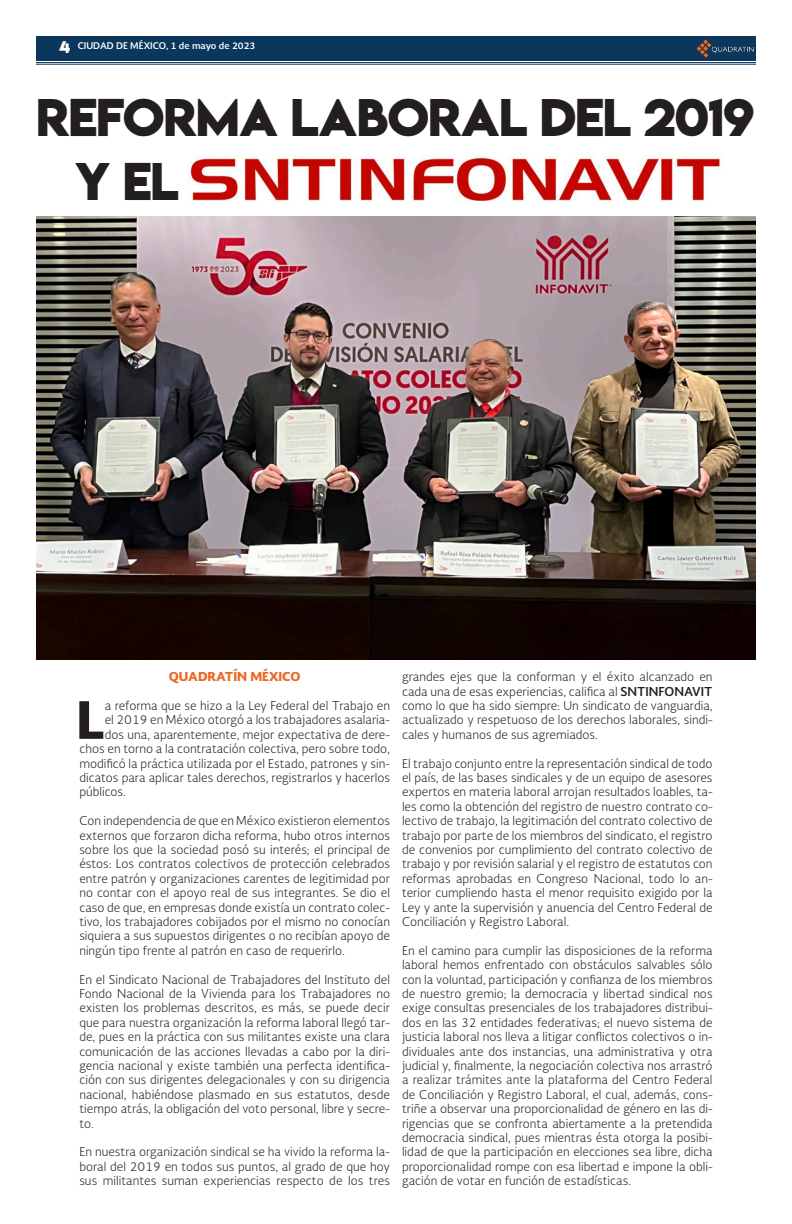
<style>
.page{position:relative;width:792px;height:1224px;background:#fff}
.page>*{position:absolute;margin:0;border:0;box-sizing:border-box;transform-origin:0 0}
.t1{font:900 50.2px "Soberana Sans";color:#231f20}
.t2{font:47px "Lemon Milkbold";letter-spacing:-.02em;color:#231f20}
.t3{font:15px "Lemon Milkbold";color:#fff}
.t4{font:300 12px/14.4px "Soberana Sans";color:#231f20;text-align:justify}
.t5{font:900 12px "Soberana Sans";color:#eb6926}
.t6{font:700 9px "Soberana Sans";color:#fff}
.s1{font-weight:700}
</style>
<div class="page">
<div style="left:36px;top:36px;width:720px;height:25px;background:#0a375b"></div>
<hr style="left:36px;top:62px;width:720px;height:1px;background:#0a375b">
<hr style="left:36px;top:64px;width:720px;height:1px;background:#0a375b">
<img style="left:696px;top:39px;width:58px;height:19px">
<img style="left:188px;top:155px;width:537px;height:46px">
<img style="left:36px;top:216px;width:720px;height:444px">
<p class="t3" style="left:59px;top:36px;width:13px">4</p>
<p class="t6" style="left:78px;top:40px;width:179px">CIUDAD DE MÉXICO, 1 de mayo de 2023</p>
<p class="t2" style="left:36px;top:84px;width:720px">REFORMA LABORAL DEL 2019</p>
<p class="t2" style="left:74px;top:148px;width:106px">Y EL</p>
<p class="t5" style="left:169px;top:668px;width:133px">QUADRATÍN MÉXICO</p>
<p class="t1" style="left:76px;top:685px;width:30px">L</p>
<p class="t4" style="left:105px;top:698px;width:287px">a reforma que se hizo a la Ley Federal del Trabajo en</p>
<p class="t4" style="left:105px;top:712px;width:287px">el 2019 en México otorgó a los trabajadores asalaria-</p>
<p class="t4" style="left:105px;top:727px;width:287px">dos una, aparentemente, mejor expectativa de dere-</p>
<p class="t4" style="left:79px;top:741px;width:312px">chos en torno a la contratación colectiva, pero sobre todo,</p>
<p class="t4" style="left:79px;top:756px;width:312px">modificó la práctica utilizada por el Estado, patrones y sin-</p>
<p class="t4" style="left:79px;top:770px;width:312px">dicatos para aplicar tales derechos, registrarlos y hacerlos</p>
<p class="t4" style="left:79px;top:784px;width:48px">públicos.</p>
<p class="t4" style="left:79px;top:813px;width:312px">Con independencia de que en México existieron elementos externos que forzaron dicha reforma, hubo otros internos sobre los que la sociedad posó su interés; el principal de éstos: Los contratos colectivos de protección celebrados entre patrón y organizaciones carentes de legitimidad por no contar con el apoyo real de sus integrantes. Se dio el caso de que, en empresas donde existía un contrato colec&shy;tivo, los trabajadores cobijados por el mismo no conocían siquiera a sus supuestos dirigentes o no recibían apoyo de ningún tipo frente al patrón en caso de requerirlo.</p>
<p class="t4" style="left:79px;top:972px;width:312px">En el Sindicato Nacional de Trabajadores del Instituto del Fondo Nacional de la Vivienda para los Trabajadores no existen los problemas descritos, es más, se puede decir que para nuestra organización la reforma laboral llegó tar&shy;de, pues en la práctica con sus militantes existe una clara comunicación de las acciones llevadas a cabo por la diri&shy;gencia nacional y existe también una perfecta identifica&shy;ción con sus dirigentes delegacionales y con su dirigencia nacional, habiéndose plasmado en sus estatutos, desde tiempo atrás, la obligación del voto personal, libre y secre&shy;to.</p>
<p class="t4" style="left:79px;top:1144px;width:312px">En nuestra organización sindical se ha vivido la reforma la&shy;boral del 2019 en todos sus puntos, al grado de que hoy sus militantes suman experiencias respecto de los tres</p>
<p class="t4" style="left:402px;top:669px;width:312px">grandes ejes que la conforman y el éxito alcanzado en cada una de esas experiencias, califica al <span class="s1">SNTINFONAVIT </span>como lo que ha sido siempre: Un sindicato de vanguardia, actualizado y respetuoso de los derechos laborales, sindi&shy;cales y humanos de sus agremiados.</p>
<p class="t4" style="left:402px;top:756px;width:312px">El trabajo conjunto entre la representación sindical de todo el país, de las bases sindicales y de un equipo de asesores expertos en materia laboral arrojan resultados loables, ta&shy;les como la obtención del registro de nuestro contrato co&shy;lectivo de trabajo, la legitimación del contrato colectivo de trabajo por parte de los miembros del sindicato, el registro de convenios por cumplimiento del contrato colectivo de trabajo y por revisión salarial y el registro de estatutos con reformas aprobadas en Congreso Nacional, todo lo an&shy;terior cumpliendo hasta el menor requisito exigido por la Ley y ante la supervisión y anuencia del Centro Federal de Conciliación y Registro Laboral.</p>
<p class="t4" style="left:402px;top:943px;width:312px">En el camino para cumplir las disposiciones de la reforma laboral hemos enfrentado con obstáculos salvables sólo con la voluntad, participación y confianza de los miembros de nuestro gremio; la democracia y libertad sindical nos exige consultas presenciales de los trabajadores distribui&shy;dos en las 32 entidades federativas; el nuevo sistema de justicia laboral nos lleva a litigar conflictos colectivos o in&shy;dividuales ante dos instancias, una administrativa y otra judicial y, finalmente, la negociación colectiva nos arrastró a realizar trámites ante la plataforma del Centro Federal de Conciliación y Registro Laboral, el cual, además, cons&shy;triñe a observar una proporcionalidad de género en las di&shy;rigencias que se confronta abiertamente a la pretendida democracia sindical, pues mientras ésta otorga la posibi&shy;lidad de que la participación en elecciones sea libre, dicha proporcionalidad rompe con esa libertad e impone la obli&shy;gación de votar en función de estadísticas.</p>
</div>
